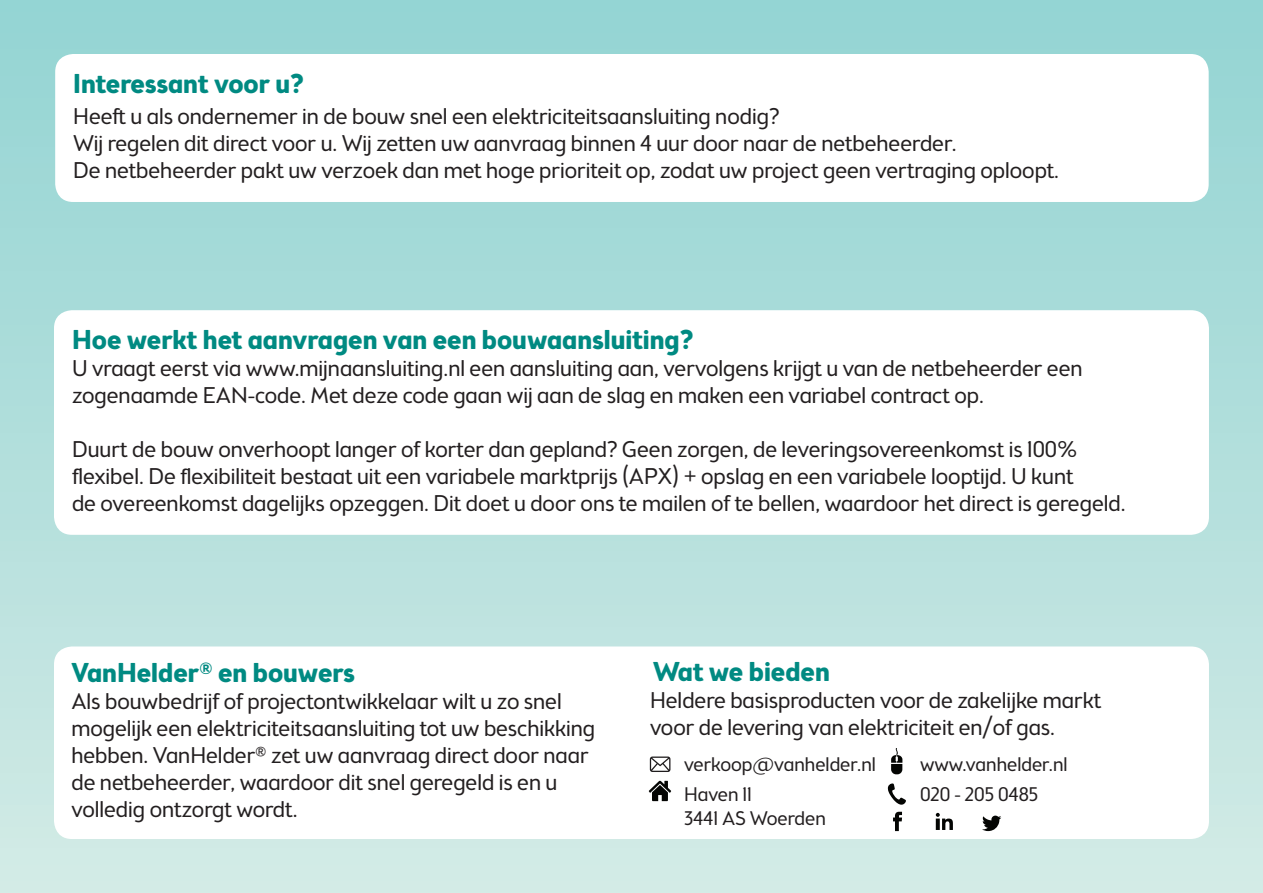
<style>
.page{position:relative;width:1263px;height:893px;background:#fff}
.page>*{position:absolute;margin:0;border:0;box-sizing:border-box;transform-origin:0 0}
.t1{font:700 27px "Brooklyn Samuels Five";color:#008a82}
.t2{font:300 22.5px/27px "Brooklyn Samuels Five";color:#231f20}
.t3{font:300 19.5px "Brooklyn Samuels Five";color:#231f20}
</style>
<div class="page">
<div style="left:0;top:0;width:1263px;height:893px;background:linear-gradient(to bottom,#92d4d3,#d2eae5)"></div>
<div style="left:54px;top:646px;width:1155px;height:193px;background:#fff;border-radius:18px"></div>
<svg style="left:888px;top:783px;width:18px;height:22px"></svg>
<svg style="left:650px;top:756px;width:20px;height:16px"></svg>
<svg style="left:649px;top:781px;width:22px;height:20px"></svg>
<svg style="left:891px;top:749px;width:11px;height:25px"></svg>
<svg style="left:935px;top:812px;width:3px;height:18px"></svg>
<svg style="left:936px;top:813px;width:17px;height:17px"></svg>
<svg style="left:893px;top:812px;width:9px;height:19px"></svg>
<svg style="left:982px;top:816px;width:19px;height:15px"></svg>
<div style="left:54px;top:310px;width:1155px;height:225px;background:#fff;border-radius:18px"></div>
<div style="left:55px;top:54px;width:1154px;height:148px;background:#fff;border-radius:18px"></div>
<p class="t1" style="left:73px;top:67px;width:232px">Interessant voor u?</p>
<p class="t2" style="left:73px;top:104px;width:707px">Heeft u als ondernemer in de bouw snel een elektriciteitsaansluiting nodig?</p>
<p class="t2" style="left:73px;top:131px;width:885px">Wij regelen dit direct voor u. Wij zetten uw aanvraag binnen 4 uur door naar de netbeheerder.</p>
<p class="t2" style="left:73px;top:158px;width:987px">De netbeheerder pakt uw verzoek dan met hoge prioriteit op, zodat uw project geen vertraging oploopt.</p>
<p class="t1" style="left:72px;top:324px;width:623px">Hoe werkt het aanvragen van een bouwaansluiting?</p>
<p class="t2" style="left:72px;top:356px;width:1012px">U vraagt eerst via www.mijnaansluiting.nl een aansluiting aan, vervolgens krijgt u van de netbeheerder een</p>
<p class="t2" style="left:72px;top:383px;width:913px">zogenaamde EAN-code. Met deze code gaan wij aan de slag en maken een variabel contract op.</p>
<p class="t2" style="left:72px;top:437px;width:1007px">Duurt de bouw onverhoopt langer of korter dan gepland? Geen zorgen, de leveringsovereenkomst is 100%</p>
<p class="t2" style="left:72px;top:464px;width:1055px">flexibel. De flexibiliteit bestaat uit een variabele marktprijs (APX) + opslag en een variabele looptijd. U kunt<br>de overeenkomst dagelijks opzeggen. Dit doet u door ons te mailen of te bellen, waardoor het direct is geregeld.</p>
<p class="t1" style="left:71px;top:656px;width:285px">VanHelder® en bouwers</p>
<p class="t2" style="left:71px;top:689px;width:525px">Als bouwbedrijf of projectontwikkelaar wilt u zo snel mogelijk een elektriciteitsaansluiting tot uw beschikking hebben. VanHelder® zet uw aanvraag direct door naar de netbeheerder, waardoor dit snel geregeld is en u volledig ontzorgt wordt.</p>
<p class="t1" style="left:653px;top:656px;width:178px">Wat we bieden</p>
<p class="t2" style="left:650px;top:689px;width:453px">Heldere basisproducten voor de zakelijke markt voor de levering van elektriciteit en/of gas.</p>
<p class="t3" style="left:684px;top:754px;width:193px">verkoop@vanhelder.nl</p>
<p class="t3" style="left:920px;top:754px;width:149px">www.vanhelder.nl</p>
<p class="t3" style="left:684px;top:784px;width:69px">Haven 11</p>
<p class="t3" style="left:920px;top:784px;width:119px">020 - 205 0485</p>
<p class="t3" style="left:684px;top:807px;width:143px">3441 AS Woerden</p>
</div>
